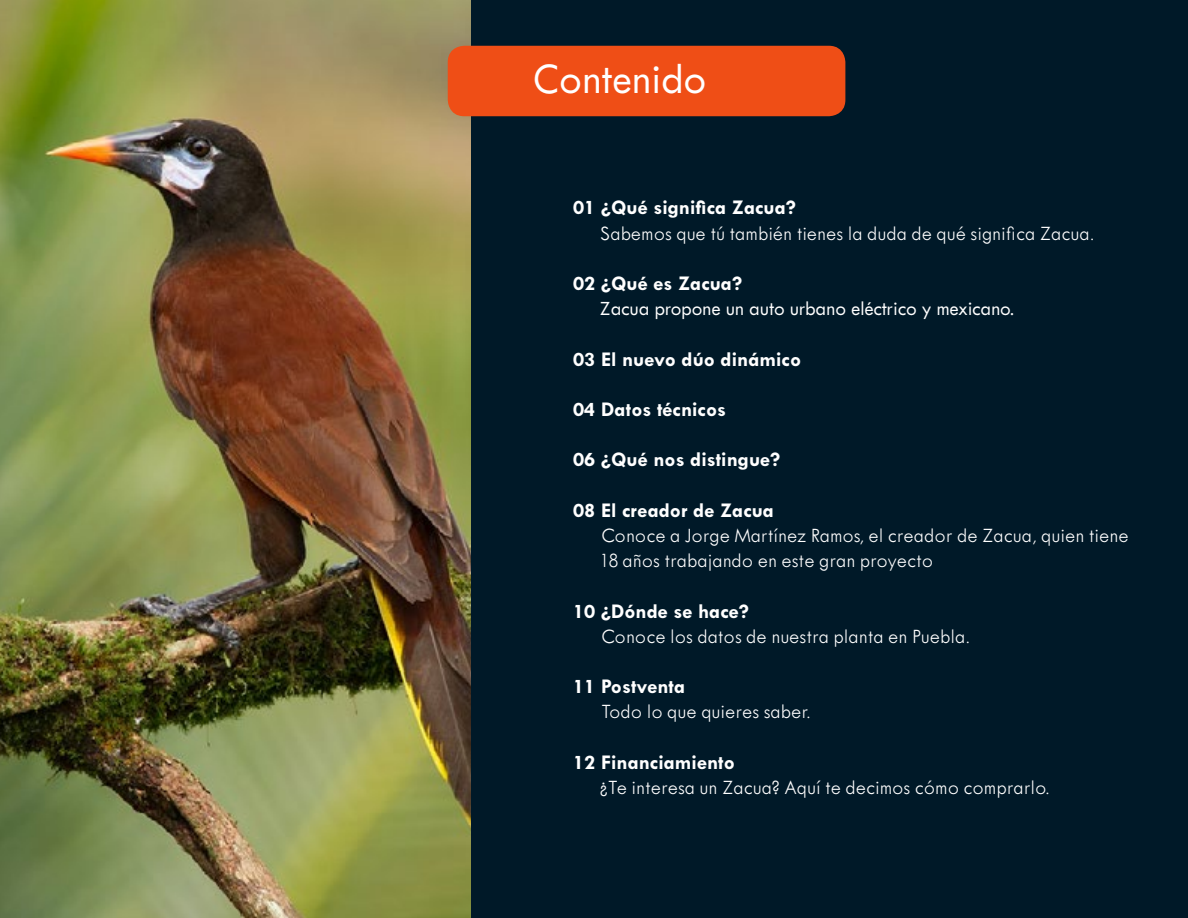
<style>
.page{position:relative;width:1188px;height:918px;background:#fff}
.page>*{position:absolute;margin:0;border:0;box-sizing:border-box;transform-origin:0 0}
.t1{font:500 45px "Tw Cen MT Std Semi";color:#fff}
.t2{font:300 21px/25.2px "Tw Cen MT Std";color:#fff}
.t3{font:700 21px "Tw Cen MT Std";color:#fff}
.t4{font:500 21px "Tw Cen MT Std Semi";color:#fff}
</style>
<div class="page">
<img style="left:0;top:0;width:480px;height:918px">
<div style="left:471px;top:1px;width:717px;height:917px;background:#001928"></div>
<div style="left:448px;top:46px;width:397px;height:70px;background:#ef4e16;border-radius:16px"></div>
<h1 class="t1" style="left:532px;top:56px;width:175px">Contenido</h1>
<p class="t3" style="left:573px;top:197px;width:224px">01 ¿Qué significa Zacua?</p>
<p class="t2" style="left:600px;top:220px;width:496px">Sabemos que tú también tienes la duda de qué significa Zacua.</p>
<p class="t3" style="left:573px;top:272px;width:170px">02 ¿Qué es Zacua?</p>
<p class="t4" style="left:599px;top:298px;width:416px">Zacua propone un auto urbano eléctrico y mexicano.</p>
<p class="t3" style="left:573px;top:348px;width:230px">03 El nuevo dúo dinámico</p>
<p class="t3" style="left:573px;top:398px;width:155px">04 Datos técnicos</p>
<p class="t3" style="left:573px;top:449px;width:209px">06 ¿Qué nos distingue?</p>
<p class="t3" style="left:573px;top:499px;width:202px">08 El creador de Zacua</p>
<p class="t2" style="left:600px;top:523px;width:530px">Conoce a Jorge Martínez Ramos, el creador de Zacua, quien tiene<br>18 años trabajando en este gran proyecto</p>
<p class="t3" style="left:573px;top:600px;width:177px">10 ¿Dónde se hace?</p>
<p class="t2" style="left:601px;top:624px;width:370px">Conoce los datos de nuestra planta en Puebla.</p>
<p class="t3" style="left:573px;top:675px;width:114px">11 Postventa</p>
<p class="t2" style="left:601px;top:699px;width:211px">Todo lo que quieres saber.</p>
<p class="t3" style="left:573px;top:751px;width:163px">12 Financiamiento</p>
<p class="t2" style="left:600px;top:775px;width:451px">¿Te interesa un Zacua? Aquí te decimos cómo comprarlo.</p>
</div>
